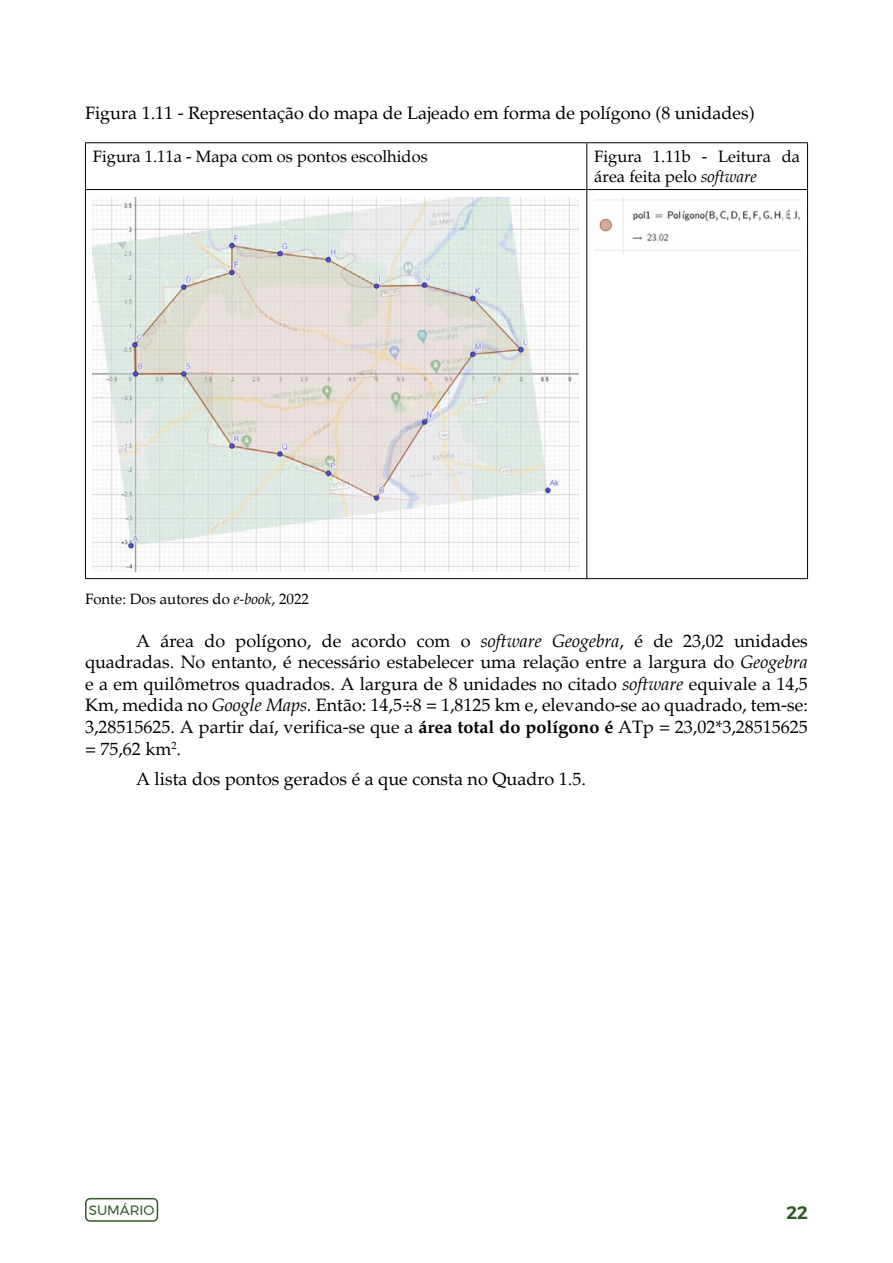
<style>
.page{position:relative;width:893px;height:1263px;background:#fff}
.page>*{position:absolute;margin:0;border:0;box-sizing:border-box;transform-origin:0 0}
.t1{font:18px/21.6px "Palatino";color:#000;text-align:justify}
.t2{font:600 18px "Montserrat";color:#325a27}
.t3{font:16.5px/19.8px "Palatino";color:#000}
.t4{font:15px "Palatino";color:#000}
.t5{font:13.5px "Montserrat";color:#325a27}
.s1{font-style:italic}
.s2{font-weight:700}
</style>
<div class="page">
<div style="left:85px;top:1198px;width:73px;height:24px;border:2px solid #325a27;border-radius:4px"></div>
<hr style="left:85px;top:142px;width:502px;height:1px;background:#000">
<hr style="left:85px;top:143px;width:1px;height:46px;background:#000">
<hr style="left:587px;top:142px;width:221px;height:1px;background:#000">
<hr style="left:586px;top:143px;width:1px;height:46px;background:#000">
<hr style="left:807px;top:143px;width:1px;height:46px;background:#000">
<hr style="left:85px;top:189px;width:502px;height:1px;background:#000">
<hr style="left:85px;top:190px;width:1px;height:388px;background:#000">
<hr style="left:587px;top:189px;width:221px;height:1px;background:#000">
<hr style="left:586px;top:190px;width:1px;height:388px;background:#000">
<hr style="left:807px;top:190px;width:1px;height:388px;background:#000">
<hr style="left:85px;top:578px;width:502px;height:1px;background:#000">
<hr style="left:587px;top:578px;width:221px;height:1px;background:#000">
<img style="left:93px;top:197px;width:485px;height:374px">
<img style="left:594px;top:197px;width:207px;height:56px">
<p class="t1" style="left:85px;top:103px;width:671px">Figura 1.11 - Representação do mapa de Lajeado em forma de polígono (8 unidades)</p>
<p class="t3" style="left:93px;top:147px;width:336px">Figura 1.11a - Mapa com os pontos escolhidos</p>
<p class="t3" style="left:594px;top:147px;width:207px">Figura 1.11b - Leitura da área feita pelo <span class="s1">software</span></p>
<p class="t4" style="left:85px;top:590px;width:225px">Fonte: Dos autores do <span class="s1">e-book</span>, 2022</p>
<p class="t1" style="left:85px;top:630px;width:724px;text-indent:51px">A área do polígono, de acordo com o <span class="s1">software Geogebra</span>, é de 23,02 unidades quadradas. No entanto, é necessário estabelecer uma relação entre a largura do <span class="s1">Geogebra </span>e a em quilômetros quadrados. A largura de 8 unidades no citado <span class="s1">software</span> equivale a 14,5<br>Km, medida no <span class="s1">Google Maps.</span> Então: 14,5÷8 = 1,8125 km e, elevando-se ao quadrado, tem-se:<br>3,28515625. A partir daí, verifica-se que a <span class="s2">área total do polígono é</span> ATp = 23,02*3,28515625 = 75,62 km<sup>2</sup>.</p>
<p class="t1" style="left:136px;top:768px;width:451px">A lista dos pontos gerados é a que consta no Quadro 1.5.</p>
<p class="t5" style="left:89px;top:1200px;width:67px">SUMÁRIO</p>
<p class="t2" style="left:786px;top:1198px;width:23px">22</p>
</div>
